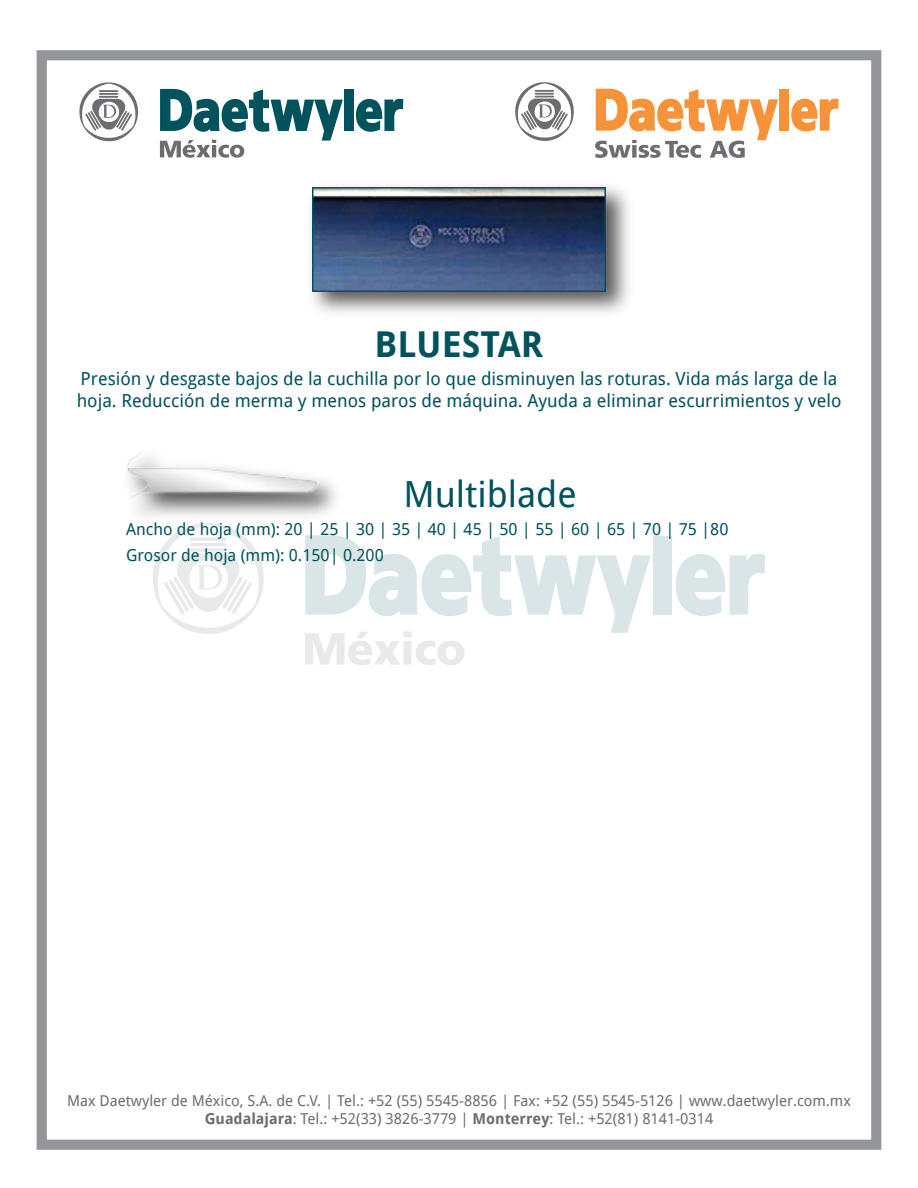
<style>
.page{position:relative;width:918px;height:1188px;background:#fff}
.page>*{position:absolute;margin:0;border:0;box-sizing:border-box;transform-origin:0 0}
.t1{font:36px "Droid Sans";color:#00525d}
.t2{font:700 35.7px "Droid Sans";color:#00525d}
.t3{font:18px/21.6px "Droid Sans";color:#00525d}
.t4{font:16.5px/25.5px "Droid Sans";color:#00525d}
.t5{font:15px/18px "Droid Sans";color:#6c6d70;text-align:center}
.s1{font-weight:700}
</style>
<div class="page">
<svg style="left:153px;top:534px;width:111px;height:100px"></svg>
<hr style="left:190px;top:548px;width:36px;height:4px;background:#e9e9ea;border-radius:2px">
<hr style="left:190px;top:543px;width:36px;height:3px;background:#6c6d70;border-radius:2px">
<hr style="left:190px;top:538px;width:36px;height:3px;background:#6c6d70;border-radius:2px">
<div style="left:653px;top:536px;width:19px;height:79px;background:#d9e5e6"></div>
<svg style="left:305px;top:535px;width:346px;height:130px"></svg>
<svg style="left:676px;top:554px;width:89px;height:62px"></svg>
<svg style="left:79px;top:82px;width:60px;height:60px"></svg>
<div style="left:344px;top:89px;width:10px;height:42px;background:#00525d"></div>
<svg style="left:160px;top:89px;width:183px;height:69px"></svg>
<svg style="left:356px;top:99px;width:47px;height:33px"></svg>
<svg style="left:515px;top:82px;width:59px;height:59px"></svg>
<div style="left:779px;top:89px;width:10px;height:42px;background:#f69238"></div>
<svg style="left:595px;top:89px;width:183px;height:69px"></svg>
<svg style="left:791px;top:99px;width:48px;height:32px"></svg>
<div style="left:37px;top:50px;width:844px;height:1100px;border:10px solid #939598"></div>
<img style="left:124px;top:451px;width:216px;height:56px">
<img style="left:311px;top:186px;width:318px;height:127px">
<img style="left:312px;top:188px;width:294px;height:103px">
<h2 class="t2" style="left:375px;top:319px;width:170px">BLUESTAR</h2>
<p class="t3" style="left:77px;top:368px;width:766px">Presión y desgaste bajos de la cuchilla por lo que disminuyen las roturas. Vida más larga de la hoja. Reducción de merma y menos paros de máquina. Ayuda a eliminar escurrimientos y velo</p>
<h1 class="t1" style="left:403px;top:469px;width:175px">Multiblade</h1>
<p class="t4" style="left:126px;top:516px;width:604px">Ancho de hoja (mm): 20 | 25 | 30 | 35 | 40 | 45 | 50 | 55 | 60 | 65 | 70 | 75 |80<br>Grosor de hoja (mm): 0.150| 0.200</p>
<p class="t5" style="left:67px;top:1092px;width:785px">Max Daetwyler de México, S.A. de C.V. | Tel.: +52 (55) 5545-8856 | Fax: +52 (55) 5545-5126 | www.daetwyler.com.mx<br><span class="s1">Guadalajara</span>: Tel.: +52(33) 3826-3779 | <span class="s1">Monterrey</span>: Tel.: +52(81) 8141-0314</p>
</div>
